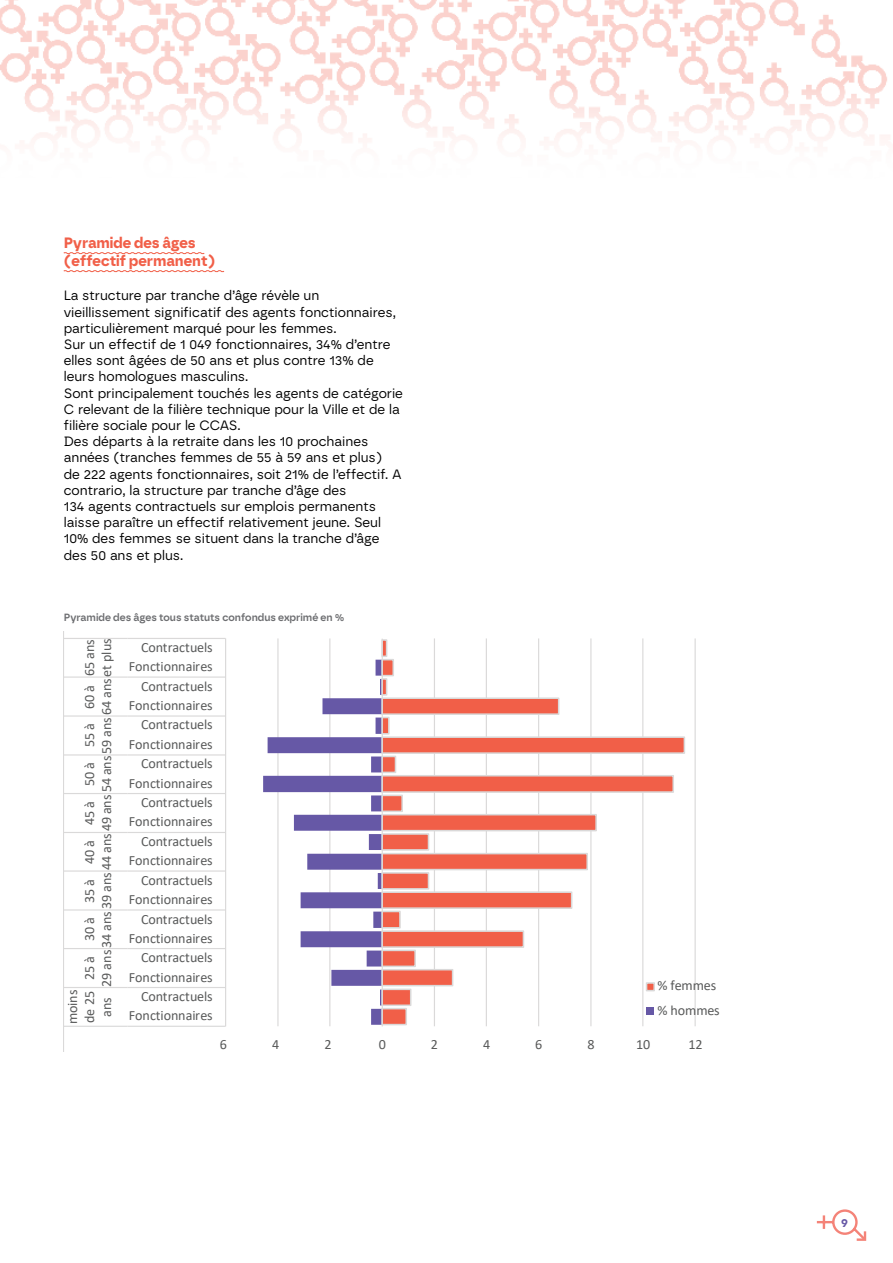
<style>
.page{position:relative;width:893px;height:1263px;background:#fff}
.page>*{position:absolute;margin:0;border:0;box-sizing:border-box;transform-origin:0 0}
.t1{font:700 15px/18px "Borna";color:#f15f48}
.t2{font:14.1px/17px "Calibri";letter-spacing:-.005em;color:#595a5a}
.t3{font:13.5px/16.2px "Borna";color:#000}
.t4{font:700 12px "Borna";color:#6658a6}
.t5{font:600 10.5px "Borna";color:#6d6e71}
</style>
<div class="page">
<svg style="left:816px;top:1209px;width:51px;height:32px"></svg>
<svg style="left:63px;top:252px;width:142px;height:2px"></svg>
<svg style="left:63px;top:270px;width:162px;height:2px"></svg>
<hr style="left:747px;top:638px;width:1px;height:388px;background:#dad9d9">
<svg style="left:64px;top:638px;width:632px;height:389px"></svg>
<img style="left:0;top:0;width:890px;height:141px">
<p class="t1" style="left:64px;top:234px;width:153px">Pyramide des âges (effectif permanent)</p>
<p class="t3" style="left:64px;top:287px;width:341px">La structure par tranche d’âge révèle un vieillissement significatif des agents fonctionnaires, particulièrement marqué pour les femmes.<br>Sur un effectif de 1 049 fonctionnaires, 34% d’entre elles sont âgées de 50 ans et plus contre 13% de leurs homologues masculins.<br>Sont principalement touchés les agents de catégorie C relevant de la filière technique pour la Ville et de la filière sociale pour le CCAS.<br>Des départs à la retraite dans les 10 prochaines années (tranches femmes de 55 à 59 ans et plus)<br>de 222 agents fonctionnaires, soit 21% de l’effectif. A contrario, la structure par tranche d’âge des<br>134 agents contractuels sur emplois permanents laisse paraître un effectif relativement jeune. Seul 10% des femmes se situent dans la tranche d’âge des 50 ans et plus.</p>
<p class="t5" style="left:64px;top:611px;width:282px">Pyramide des âges tous statuts confondus exprimé en %</p>
<p class="t2" style="left:81px;top:986px;width:349px;text-indent:6px;rotate:-90deg">25 à<br>29 ans34 ans 39 ans 44 ans49 ans 54 ans59 ans 64 anset plus</p>
<p class="t2" style="left:81px;top:676px;width:38px;rotate:-90deg">65 ans</p>
<p class="t2" style="left:81px;top:709px;width:25px;rotate:-90deg">60 à</p>
<p class="t2" style="left:81px;top:747px;width:25px;rotate:-90deg">55 à</p>
<p class="t2" style="left:81px;top:786px;width:25px;rotate:-90deg">50 à</p>
<p class="t2" style="left:81px;top:825px;width:25px;rotate:-90deg">45 à</p>
<p class="t2" style="left:81px;top:864px;width:25px;rotate:-90deg">40 à</p>
<p class="t2" style="left:81px;top:903px;width:25px;rotate:-90deg">35 à</p>
<p class="t2" style="left:81px;top:941px;width:25px;rotate:-90deg">30 à</p>
<p class="t2" style="left:141px;top:638px;width:73px">Contractuels</p>
<p class="t2" style="left:129px;top:658px;width:85px">Fonctionnaires</p>
<p class="t2" style="left:141px;top:677px;width:73px">Contractuels</p>
<p class="t2" style="left:129px;top:697px;width:85px">Fonctionnaires</p>
<p class="t2" style="left:141px;top:716px;width:73px">Contractuels</p>
<p class="t2" style="left:129px;top:735px;width:85px">Fonctionnaires</p>
<p class="t2" style="left:141px;top:754px;width:73px">Contractuels</p>
<p class="t2" style="left:129px;top:774px;width:85px">Fonctionnaires</p>
<p class="t2" style="left:141px;top:793px;width:73px">Contractuels</p>
<p class="t2" style="left:129px;top:813px;width:85px">Fonctionnaires</p>
<p class="t2" style="left:141px;top:832px;width:73px">Contractuels</p>
<p class="t2" style="left:129px;top:852px;width:85px">Fonctionnaires</p>
<p class="t2" style="left:141px;top:871px;width:73px">Contractuels</p>
<p class="t2" style="left:129px;top:890px;width:85px">Fonctionnaires</p>
<p class="t2" style="left:141px;top:910px;width:73px">Contractuels</p>
<p class="t2" style="left:129px;top:929px;width:85px">Fonctionnaires</p>
<p class="t2" style="left:141px;top:948px;width:73px">Contractuels</p>
<p class="t2" style="left:129px;top:968px;width:85px">Fonctionnaires</p>
<p class="t2" style="left:64px;top:1024px;width:36px;text-align:center;rotate:-90deg">moins de 25 ans</p>
<p class="t2" style="left:141px;top:987px;width:73px">Contractuels</p>
<p class="t2" style="left:129px;top:1007px;width:85px">Fonctionnaires</p>
<p class="t2" style="left:657px;top:973px;width:64px;line-height:24.5px">% femmes % hommes</p>
<p class="t2" style="left:220px;top:1035px;width:9px">6</p>
<p class="t2" style="left:272px;top:1035px;width:9px">4</p>
<p class="t2" style="left:324px;top:1035px;width:9px">2</p>
<p class="t2" style="left:379px;top:1035px;width:9px">0</p>
<p class="t2" style="left:431px;top:1035px;width:9px">2</p>
<p class="t2" style="left:483px;top:1035px;width:9px">4</p>
<p class="t2" style="left:535px;top:1035px;width:9px">6</p>
<p class="t2" style="left:587px;top:1035px;width:9px">8</p>
<p class="t2" style="left:636px;top:1035px;width:16px">10</p>
<p class="t2" style="left:688px;top:1035px;width:16px">12</p>
<p class="t4" style="left:841px;top:1215px;width:8px">9</p>
</div>
